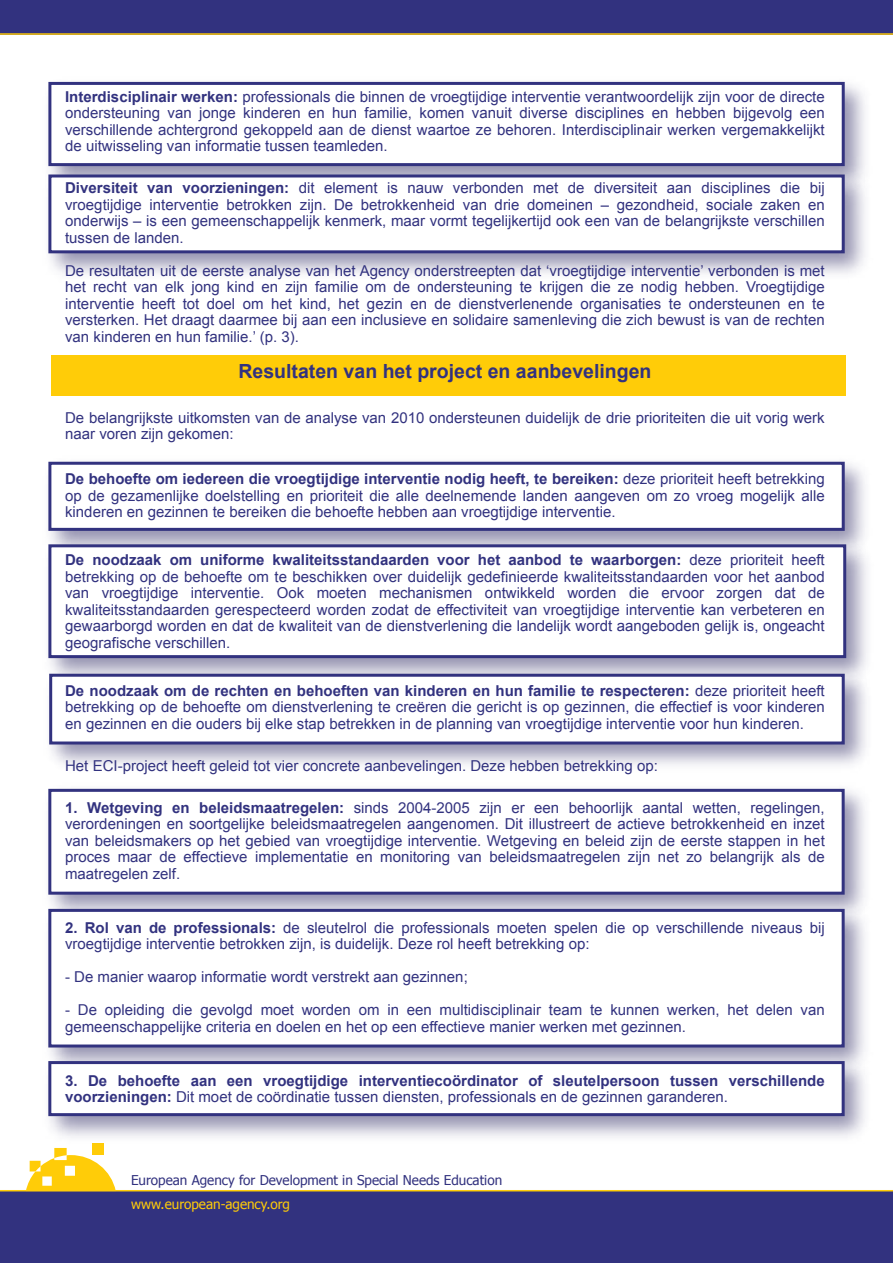
<style>
.page{position:relative;width:893px;height:1263px;background:#fff}
.page>*{position:absolute;margin:0;border:0;box-sizing:border-box;transform-origin:0 0}
.t1{font:700 19.5px "Arial";color:#32327f}
.t2{font:15px/16.5px "Arial";color:#32327f;text-align:justify}
.t3{font:700 15px/16.5px "Arial";color:#32327f}
.t4{font:13.5px "Tahoma";color:#32327f}
.t5{font:13.5px "Tahoma";color:#ffcc08}
.s1{font-weight:700}
.s2{font-weight:400}
</style>
<div class="page">
<div style="left:0;top:0;width:893px;height:34px;background:#32327f"></div>
<div style="left:0;top:1191px;width:893px;height:72px;background:#32327f"></div>
<svg style="left:26px;top:1149px;width:90px;height:41px"></svg>
<hr style="left:0;top:1190px;width:893px;height:1px;background:#ffcc08">
<div style="left:48px;top:82px;width:797px;height:84px;background:#fff;border:3px solid #32327f"></div>
<div style="left:48px;top:174px;width:797px;height:79px;background:#fff;border:3px solid #32327f"></div>
<div style="left:48px;top:462px;width:797px;height:69px;background:#fff;border:3px solid #32327f"></div>
<img style="left:46px;top:532px;width:824px;height:130px">
<div style="left:48px;top:544px;width:798px;height:114px;background:#fff;border:3px solid #32327f"></div>
<img style="left:48px;top:662px;width:818px;height:235px">
<div style="left:49px;top:674px;width:796px;height:70px;background:#fff;border:3px solid #32327f"></div>
<div style="left:48px;top:789px;width:797px;height:106px;background:#fff;border:3px solid #32327f"></div>
<img style="left:48px;top:897px;width:817px;height:152px">
<div style="left:48px;top:909px;width:797px;height:138px;background:#fff;border:3px solid #32327f"></div>
<img style="left:48px;top:1049px;width:817px;height:100px">
<div style="left:48px;top:1061px;width:797px;height:55px;background:#fff;border:3px solid #32327f"></div>
<div style="left:51px;top:355px;width:794px;height:41px;background:#ffcc08"></div>
<hr style="left:0;top:33px;width:893px;height:2px;background:#ffcc08">
<p class="t2" style="left:65px;top:88px;width:761px"><span class="s1">Interdisciplinair werken:</span> professionals die binnen de vroegtijdige interventie verantwoordelijk zijn voor de directe ondersteuning van jonge kinderen en hun familie, komen vanuit diverse disciplines en hebben bijgevolg een verschillende achtergrond gekoppeld aan de dienst waartoe ze behoren. Interdisciplinair werken vergemakkelijkt de uitwisseling van informatie tussen teamleden.</p>
<p class="t2" style="left:65px;top:180px;width:761px"><span class="s1">Diversiteit van voorzieningen:</span> dit element is nauw verbonden met de diversiteit aan disciplines die bij vroegtijdige interventie betrokken zijn. De betrokkenheid van drie domeinen – gezondheid, sociale zaken en onderwijs – is een gemeenschappelijk kenmerk, maar vormt tegelijkertijd ook een van de belangrijkste verschillen tussen de landen.</p>
<p class="t2" style="left:65px;top:262px;width:761px">De resultaten uit de eerste analyse van het Agency onderstreepten dat ‘vroegtijdige interventie’ verbonden is met het recht van elk jong kind en zijn familie om de ondersteuning te krijgen die ze nodig hebben. Vroegtijdige interventie heeft tot doel om het kind, het gezin en de dienstverlenende organisaties te ondersteunen en te versterken. Het draagt daarmee bij aan een inclusieve en solidaire samenleving die zich bewust is van de rechten van kinderen en hun familie.’ (p. 3).</p>
<h1 class="t1" style="left:239px;top:358px;width:414px">Resultaten van het project en aanbevelingen</h1>
<p class="t2" style="left:65px;top:409px;width:761px">De belangrijkste uitkomsten van de analyse van 2010 ondersteunen duidelijk de drie prioriteiten die uit vorig werk naar voren zijn gekomen:</p>
<p class="t2" style="left:65px;top:471px;width:761px"><span class="s1">De behoefte om iedereen die vroegtijdige interventie nodig heeft, te bereiken:</span> deze prioriteit heeft betrekking op de gezamenlijke doelstelling en prioriteit die alle deelnemende landen aangeven om zo vroeg mogelijk alle kinderen en gezinnen te bereiken die behoefte hebben aan vroegtijdige interventie.</p>
<p class="t2" style="left:65px;top:552px;width:761px"><span class="s1">De noodzaak om uniforme kwaliteitsstandaarden voor het aanbod te waarborgen:</span> deze prioriteit heeft betrekking op de behoefte om te beschikken over duidelijk gedefinieerde kwaliteitsstandaarden voor het aanbod van vroegtijdige interventie. Ook moeten mechanismen ontwikkeld worden die ervoor zorgen dat de kwaliteitsstandaarden gerespecteerd worden zodat de effectiviteit van vroegtijdige interventie kan verbeteren en gewaarborgd worden en dat de kwaliteit van de dienstverlening die landelijk wordt aangeboden gelijk is, ongeacht geografische verschillen.</p>
<p class="t2" style="left:65px;top:682px;width:761px"><span class="s1">De noodzaak om de rechten en behoeften van kinderen en hun familie te respecteren:</span> deze prioriteit heeft betrekking op de behoefte om dienstverlening te creëren die gericht is op gezinnen, die effectief is voor kinderen en gezinnen en die ouders bij elke stap betrekken in de planning van vroegtijdige interventie voor hun kinderen.</p>
<p class="t2" style="left:65px;top:757px;width:594px">Het ECI-project heeft geleid tot vier concrete aanbevelingen. Deze hebben betrekking op:</p>
<p class="t2" style="left:65px;top:799px;width:761px"><span class="s1">1. Wetgeving en beleidsmaatregelen:</span> sinds 2004-2005 zijn er een behoorlijk aantal wetten, regelingen, verordeningen en soortgelijke beleidsmaatregelen aangenomen. Dit illustreert de actieve betrokkenheid en inzet van beleidsmakers op het gebied van vroegtijdige interventie. Wetgeving en beleid zijn de eerste stappen in het proces maar de effectieve implementatie en monitoring van beleidsmaatregelen zijn net zo belangrijk als de maatregelen zelf.</p>
<p class="t2" style="left:65px;top:919px;width:761px"><span class="s1">2. Rol van de professionals:</span> de sleutelrol die professionals moeten spelen die op verschillende niveaus bij vroegtijdige interventie betrokken zijn, is duidelijk. Deze rol heeft betrekking op:</p>
<p class="t2" style="left:65px;top:969px;width:404px">- De manier waarop informatie wordt verstrekt aan gezinnen;</p>
<p class="t2" style="left:65px;top:1002px;width:761px">- De opleiding die gevolgd moet worden om in een multidisciplinair team te kunnen werken, het delen van gemeenschappelijke criteria en doelen en het op een effectieve manier werken met gezinnen.</p>
<p class="t3" style="left:65px;top:1073px;width:761px">3. De behoefte aan een vroegtijdige interventiecoördinator of sleutelpersoon tussen verschillende voorzieningen: <span class="s2">Dit moet de coördinatie tussen diensten, professionals en de gezinnen garanderen.</span></p>
<p class="t4" style="left:131px;top:1171px;width:373px">European Agency for Development in Special Needs Education</p>
<p class="t5" style="left:131px;top:1195px;width:161px">www.european-agency.org</p>
</div>
